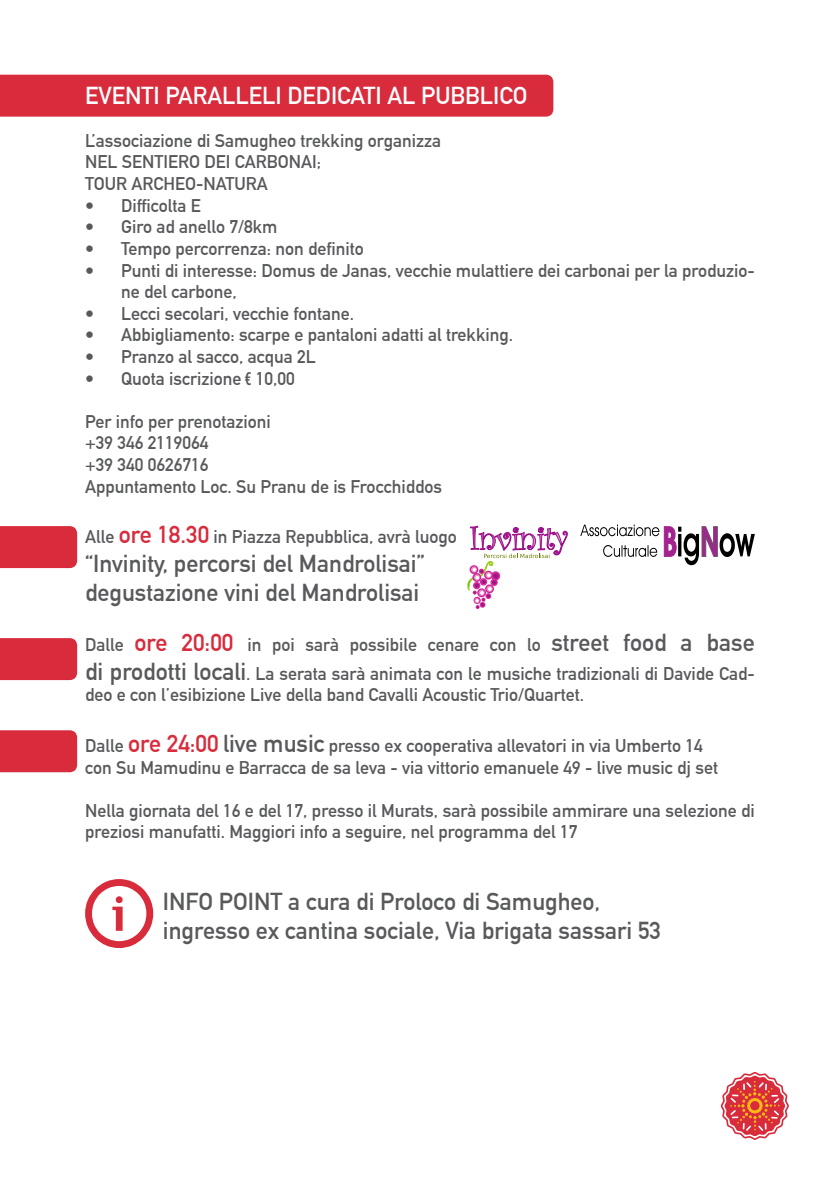
<style>
.page{position:relative;width:840px;height:1191px;background:#fff}
.page>*{position:absolute;margin:0;border:0;box-sizing:border-box;transform-origin:0 0}
.t1{font:700 24px/28.8px "DIN Alternate";color:#58595b}
.t2{font:700 24px "DIN Alternate";color:#fff}
.t3{font:700 18px/21.6px "DIN Alternate";color:#58595b}
.s1{font-family:"DIN Condensed"}
.s2{font-size:24px;color:#d82b3c}
.s3{font-size:24px}
</style>
<div class="page">
<div style="left:0;top:75px;width:553px;height:42px;background:#d82b3c"></div>
<div style="left:0;top:526px;width:77px;height:42px;background:#d82b3c"></div>
<div style="left:0;top:638px;width:77px;height:42px;background:#d82b3c"></div>
<div style="left:0;top:730px;width:77px;height:42px;background:#d82b3c"></div>
<svg style="left:467px;top:526px;width:100px;height:83px"></svg>
<svg style="left:580px;top:524px;width:174px;height:41px"></svg>
<svg style="left:85px;top:879px;width:68px;height:69px"></svg>
<svg style="left:720px;top:1072px;width:68px;height:68px"></svg>
<h1 class="t2" style="left:85px;top:77px;width:443px">EVENTI PARALLELI DEDICATI AL PUBBLICO</h1>
<p class="t3" style="left:85px;top:128px;width:357px">L’associazione di Samugheo trekking organizza<br>NEL SENTIERO DEI CARBONAI;<br>TOUR ARCHEO-NATURA</p>
<p class="t3" style="left:85px;top:193px;width:117px">• Difficolta E</p>
<p class="t3" style="left:85px;top:215px;width:194px">• Giro ad anello 7/8km</p>
<p class="t3" style="left:85px;top:236px;width:280px">• Tempo percorrenza: non definito</p>
<p class="t3" style="left:121px;top:258px;width:635px;text-indent:-36px">• Punti di interesse: Domus de Janas, vecchie mulattiere dei carbonai per la produzio&shy;ne del carbone,</p>
<p class="t3" style="left:85px;top:301px;width:270px">• Lecci secolari, vecchie fontane.</p>
<p class="t3" style="left:85px;top:323px;width:429px">• Abbigliamento: scarpe e pantaloni adatti al trekking.</p>
<p class="t3" style="left:85px;top:344px;width:232px">• Pranzo al sacco, acqua 2L</p>
<p class="t3" style="left:85px;top:366px;width:211px">• Quota iscrizione <span class="s1">€</span> 10,00</p>
<p class="t3" style="left:85px;top:409px;width:358px">Per info per prenotazioni<br>+39 346 2119064<br>+39 340 0626716<br>Appuntamento Loc. Su Pranu de is Frocchiddos</p>
<p class="t3" style="left:85px;top:524px;width:373px">Alle <span class="s2">ore 18.30</span> in Piazza Repubblica, avrà luogo</p>
<h1 class="t1" style="left:85px;top:547px;width:341px">“Invinity, percorsi del Mandrolisai” degustazione vini del Mandrolisai</h1>
<p class="t3" style="left:85px;top:629px;width:670px;line-height:28.8px">Dalle <span class="s2">ore 20:00</span> in poi sarà possibile cenare con lo <span class="s3">street food a base di prodotti locali</span>. La serata sarà animata con le musiche tradizionali di Davide Cad-</p>
<p class="t3" style="left:85px;top:683px;width:500px">deo e con l’esibizione Live della band Cavalli Acoustic Trio/Quartet.</p>
<p class="t3" style="left:85px;top:733px;width:634px">Dalle <span class="s2">ore 24:00</span> <span class="s3">live music</span> presso ex cooperativa allevatori in via Umberto 14 con Su Mamudinu e Barracca de sa leva - via vittorio emanuele 49 - live music dj set</p>
<p class="t3" style="left:85px;top:798px;width:670px">Nella giornata del 16 e del 17, presso il Murats, sarà possibile ammirare una selezione di preziosi manufatti. Maggiori info a seguire, nel programma del 17</p>
<h1 class="t1" style="left:163px;top:886px;width:499px">INFO POINT a cura di Proloco di Samugheo, ingresso ex cantina sociale, Via brigata sassari 53</h1>
</div>
